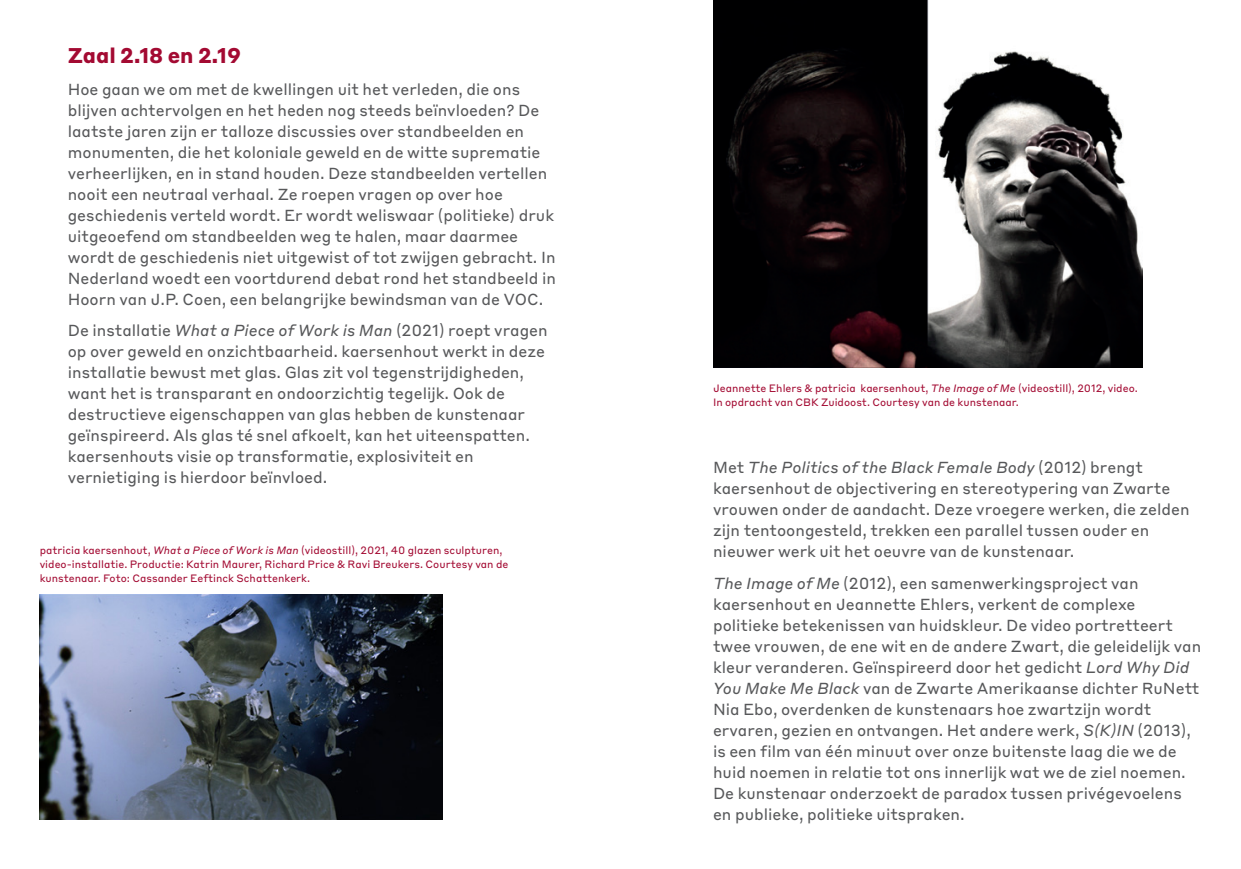
<style>
.page{position:relative;width:1241px;height:869px;background:#fff}
.page>*{position:absolute;margin:0;border:0;box-sizing:border-box;transform-origin:0 0}
.BF_BL_Body{font:700 21px "Styrene B";color:#a30a32}
.BF_BL_Body-2{font:15.75px/21px "Styrene B";color:#57585a}
.BF_BL_Body_Small_Caption{font:10.5px/14px "Styrene B";color:#a30a32}
.s1{font-style:italic}
</style>
<div class="page">
<img style="left:40px;top:594px;width:402px;height:225px">
<img style="left:713px;top:0;width:428px;height:367px">
<p class="BF_BL_Body" style="left:68px;top:38px;width:175px">Zaal 2.18 en 2.19</p>
<p class="BF_BL_Body-2" style="left:68px;top:77px;width:489px">Hoe gaan we om met de kwellingen uit het verleden, die ons blijven achtervolgen en het heden nog steeds beïnvloeden? De laatste jaren zijn er talloze discussies over standbeelden en monumenten, die het koloniale geweld en de witte suprematie verheerlijken, en in stand houden. Deze standbeelden vertellen nooit een neutraal verhaal. Ze roepen vragen op over hoe geschiedenis verteld wordt. Er wordt weliswaar (politieke) druk uitgeoefend om standbeelden weg te halen, maar daarmee wordt de geschiedenis niet uitgewist of tot zwijgen gebracht. In Nederland woedt een voortdurend debat rond het standbeeld in Hoorn van J.P. Coen, een belangrijke bewindsman van de VOC.</p>
<p class="BF_BL_Body-2" style="left:68px;top:319px;width:481px">De installatie <span class="s1">What a Piece of Work is Man</span> (2021) roept vragen op over geweld en onzichtbaarheid. kaersenhout werkt in deze installatie bewust met glas. Glas zit vol tegenstrijdigheden, want het is transparant en ondoorzichtig tegelijk. Ook de destructieve eigenschappen van glas hebben de kunstenaar geïnspireerd. Als glas té snel afkoelt, kan het uiteenspatten. kaersenhouts visie op transformatie, explosiviteit en vernietiging is hierdoor beïnvloed.</p>
<p class="BF_BL_Body_Small_Caption" style="left:40px;top:541px;width:470px">patricia kaersenhout, <span class="s1">What a Piece of Work is Man</span> (videostill), 2021, 40 glazen sculpturen, video-installatie. Productie: Katrin Maurer, Richard Price &amp; Ravi Breukers. Courtesy van de kunstenaar. Foto: Cassander Eeftinck Schattenkerk.</p>
<p class="BF_BL_Body_Small_Caption" style="left:713px;top:380px;width:426px">Jeannette Ehlers &amp; patricia kaersenhout, <span class="s1">The Image of Me</span> (videostill), 2012, video.<br>In opdracht van CBK Zuidoost. Courtesy van de kunstenaar.</p>
<p class="BF_BL_Body-2" style="left:713px;top:455px;width:478px">Met <span class="s1">The Politics of the Black Female Body</span> (2012) brengt kaersenhout de objectivering en stereotypering van Zwarte vrouwen onder de aandacht. Deze vroegere werken, die zelden zijn tentoongesteld, trekken een parallel tussen ouder en nieuwer werk uit het oeuvre van de kunstenaar.</p>
<p class="BF_BL_Body-2" style="left:713px;top:571px;width:489px"><span class="s1">The Image of Me</span> (2012), een samenwerkingsproject van kaersenhout en Jeannette Ehlers, verkent de complexe politieke betekenissen van huidskleur. De video portretteert twee vrouwen, de ene wit en de andere Zwart, die geleidelijk van kleur veranderen. Geïnspireerd door het gedicht <span class="s1">Lord Why Did You Make Me Black</span> van de Zwarte Amerikaanse dichter RuNett Nia Ebo, overdenken de kunstenaars hoe zwartzijn wordt ervaren, gezien en ontvangen. Het andere werk, <span class="s1">S(K)IN</span> (2013), is een film van één minuut over onze buitenste laag die we de huid noemen in relatie tot ons innerlijk wat we de ziel noemen.<br>De kunstenaar onderzoekt de paradox tussen privégevoelens en publieke, politieke uitspraken.</p>
</div>
